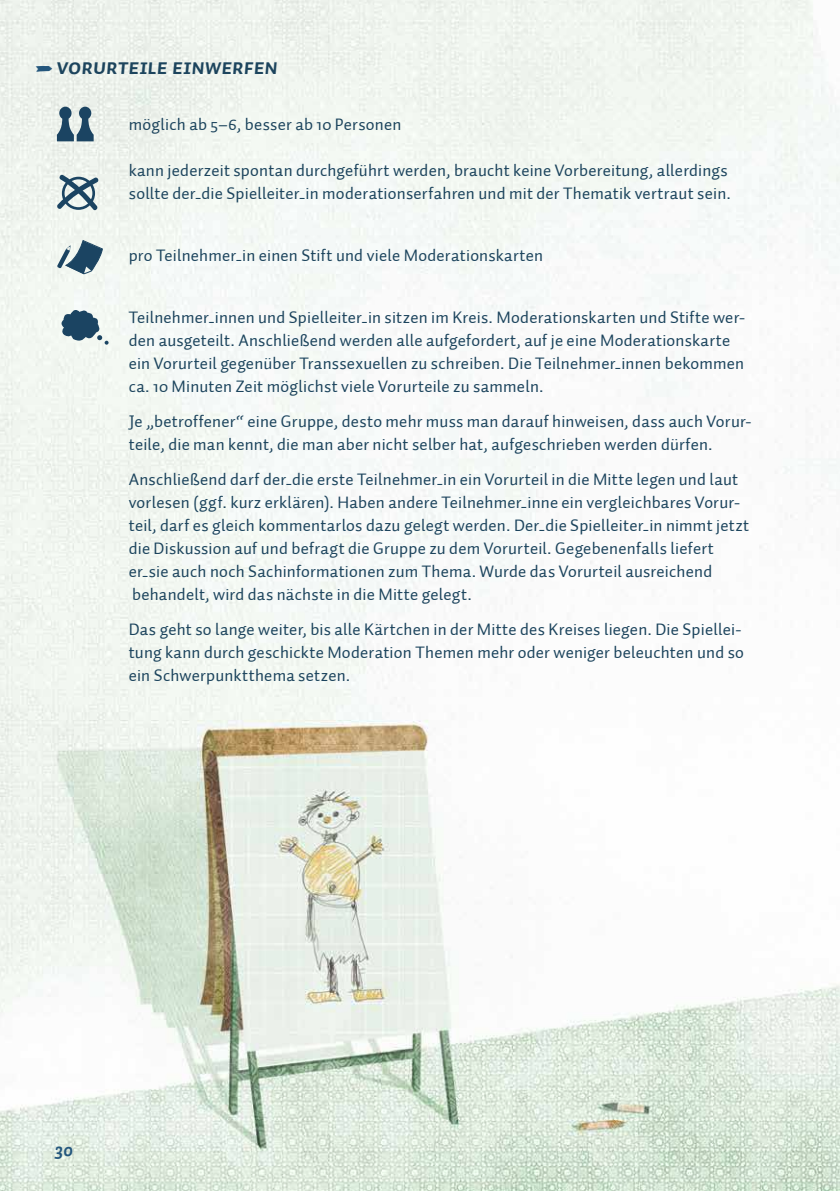
<style>
.page{position:relative;width:840px;height:1191px;background:#fff}
.page>*{position:absolute;margin:0;border:0;box-sizing:border-box;transform-origin:0 0}
.t1{font:22px "Auto 1 Bold Italic Sm Cp";letter-spacing:-.01em;color:#1c445d}
.t2{font:italic 700 19px "Auto 2";color:#24577d}
.t3{font:17px/23px "Auto 1";letter-spacing:.015em;color:#1c445d}
</style>
<div class="page">
<img style="left:0;top:0;width:839px;height:1191px">
<svg style="left:57px;top:107px;width:37px;height:34px"></svg>
<svg style="left:57px;top:240px;width:46px;height:34px"></svg>
<svg style="left:58px;top:306px;width:50px;height:39px"></svg>
<svg style="left:56px;top:173px;width:44px;height:39px"></svg>
<svg style="left:36px;top:66px;width:16px;height:6px"></svg>
<p class="t1" style="left:57px;top:54px;width:222px">Vorurteile Einwerfen</p>
<p class="t3" style="left:129px;top:113px;width:274px">möglich ab 5–6, besser ab 10 Personen</p>
<p class="t3" style="left:129px;top:159px;width:603px">kann jederzeit spontan durchgeführt werden, braucht keine Vorbereitung, allerdings sollte der_die Spielleiter_in moderationserfahren und mit der Thematik vertraut sein.</p>
<p class="t3" style="left:129px;top:244px;width:415px">pro Teilnehmer_in einen Stift und viele Moderationskarten</p>
<p class="t3" style="left:129px;top:306px;width:617px">Teilnehmer_innen und Spielleiter_in sitzen im Kreis. Moderationskarten und Stifte wer&shy;den ausgeteilt. Anschließend werden alle aufgefordert, auf je eine Moderationskarte ein Vorurteil gegenüber Transsexuellen zu schreiben. Die Teilnehmer_innen bekommen ca. 10 Minuten Zeit möglichst viele Vorurteile zu sammeln.</p>
<p class="t3" style="left:129px;top:410px;width:624px">Je „betroffener“ eine Gruppe, desto mehr muss man darauf hinweisen, dass auch Vorur&shy;teile, die man kennt, die man aber nicht selber hat, aufgeschrieben werden dürfen.</p>
<p class="t3" style="left:129px;top:468px;width:621px">Anschließend darf der_die erste Teilnehmer_in ein Vorurteil in die Mitte legen und laut vorlesen (ggf. kurz erklären). Haben andere Teilnehmer_inne ein vergleichbares Vorur&shy;teil, darf es gleich kommentarlos dazu gelegt werden. Der_die Spielleiter_in nimmt jetzt die Diskussion auf und befragt die Gruppe zu dem Vorurteil. Gegebenenfalls liefert er_sie auch noch Sachinformationen zum Thema. Wurde das Vorurteil ausreichend behandelt, wird das nächste in die Mitte gelegt.</p>
<p class="t3" style="left:129px;top:618px;width:616px">Das geht so lange weiter, bis alle Kärtchen in der Mitte des Kreises liegen. Die Spiellei&shy;tung kann durch geschickte Moderation Themen mehr oder weniger beleuchten und so ein Schwerpunktthema setzen.</p>
<p class="t2" style="left:55px;top:1137px;width:20px">30</p>
</div>
